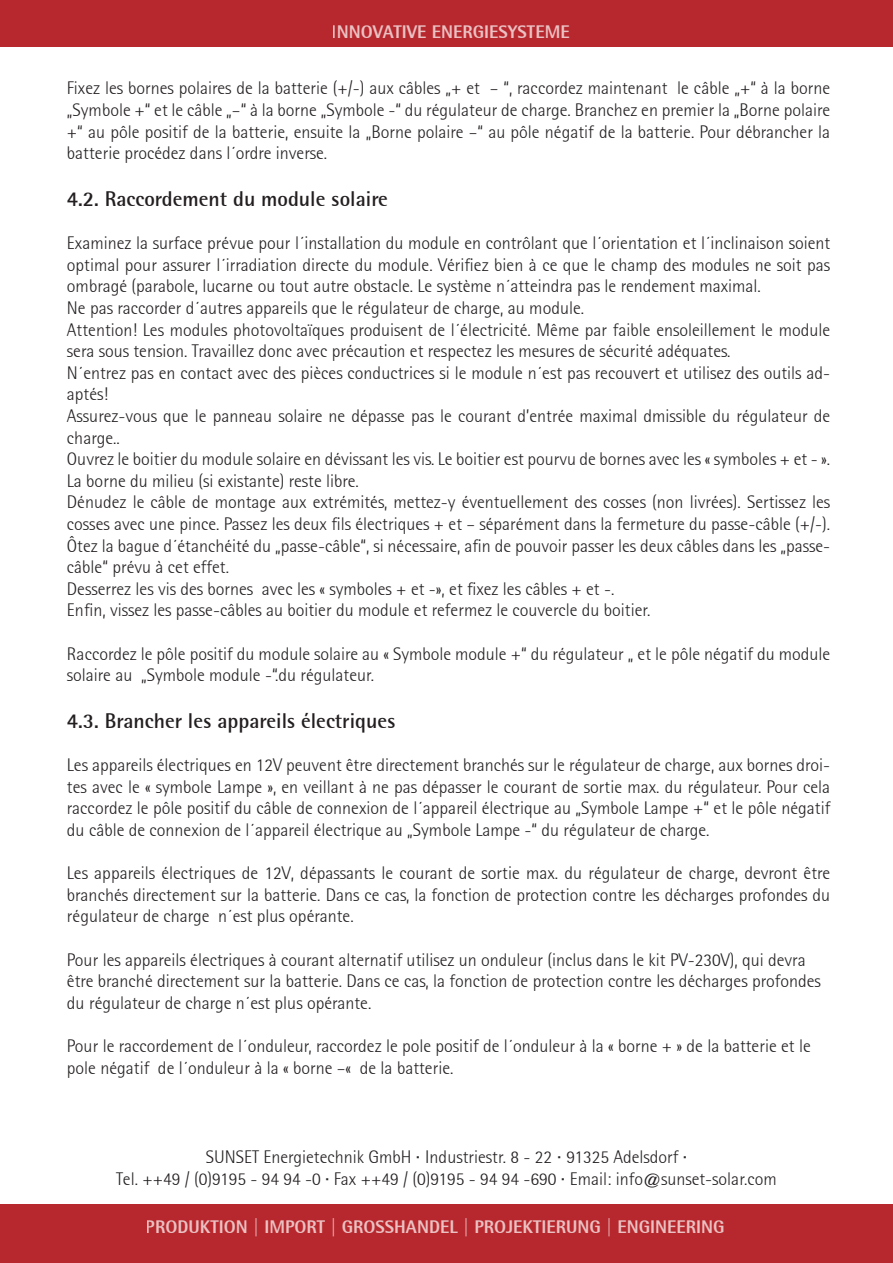
<style>
.page{position:relative;width:893px;height:1263px;background:#fff}
.page>*{position:absolute;margin:0;border:0;box-sizing:border-box;transform-origin:0 0}
.t1{font:700 21px "Rotis Semi Sans";color:#231f20}
.t2{font:300 18px/21.6px "Rotis Semisans";color:#231f20}
.t3{font:800 18px "Rotis Semi Sans";color:#fff}
.s1{font-family:"Rotis Semi Sans";font-weight:700}
</style>
<div class="page">
<div style="left:0;top:0;width:893px;height:47px;background:#b7282e"></div>
<div style="left:0;top:1205px;width:893px;height:58px;background:#b7282e"></div>
<p class="t3" style="left:332px;top:21px;width:239px">INNOVATIVE ENERGIESYSTEME</p>
<p class="t2" style="left:67px;top:77px;width:765px;text-align:justify">Fixez les bornes polaires de la batterie (+/-) aux câbles „+ et – “, raccordez maintenant le câble „+“ à la borne „Symbole +“ et le câble „–“ à la borne „Symbole -“ du régulateur de charge. Branchez en premier la „Borne polaire +“ au pôle positif de la batterie, ensuite la „Borne polaire –“ au pôle négatif de la batterie. Pour débrancher la batterie procédez dans l´ordre inverse.</p>
<p class="t1" style="left:67px;top:186px;width:323px">4.2. Raccordement du module solaire</p>
<p class="t2" style="left:67px;top:232px;width:765px;text-align:justify">Examinez la surface prévue pour l´installation du module en contrôlant que l´orientation et l´inclinaison soient optimal pour assurer l´irradiation directe du module. Vérifiez bien à ce que le champ des modules ne soit pas ombragé (parabole, lucarne ou tout autre obstacle. Le système n´atteindra pas le rendement maximal.</p>
<p class="t2" style="left:67px;top:297px;width:519px">Ne pas raccorder d´autres appareils que le régulateur de charge, au module.</p>
<p class="t2" style="left:67px;top:319px;width:765px">Attention! Les modules photovoltaïques produisent de l´électricité. Même par faible ensoleillement le module sera sous tension. Travaillez donc avec précaution et respectez les mesures de sécurité adéquates.</p>
<p class="t2" style="left:67px;top:362px;width:765px">N´entrez pas en contact avec des pièces conductrices si le module n´est pas recouvert et utilisez des outils ad&shy;aptés!</p>
<p class="t2" style="left:67px;top:405px;width:765px">Assurez-vous que le panneau solaire ne dépasse pas le courant d’entrée maximal dmissible du régulateur de charge..</p>
<p class="t2" style="left:67px;top:448px;width:765px">Ouvrez le boitier du module solaire en dévissant les vis. Le boitier est pourvu de bornes avec les « symboles + et - ».<br>La borne du milieu (si existante) reste libre.</p>
<p class="t2" style="left:67px;top:491px;width:765px;text-align:justify">Dénudez le câble de montage aux extrémités, mettez-y éventuellement des cosses (non livrées). Sertissez les cosses avec une pince. Passez les deux fils électriques + et – séparément dans la fermeture du passe-câble (+/-).<br>Ôtez la bague d´étanchéité du „passe-câble“, si nécessaire, afin de pouvoir passer les deux câbles dans les „passe&shy;câble“ prévu à cet effet.</p>
<p class="t2" style="left:67px;top:578px;width:549px">Desserrez les vis des bornes avec les « symboles + et -», et fixez les câbles + et -.</p>
<p class="t2" style="left:67px;top:599px;width:585px">Enfin, vissez les passe-câbles au boitier du module et refermez le couvercle du boitier.</p>
<p class="t2" style="left:67px;top:643px;width:765px">Raccordez le pôle positif du module solaire au « Symbole module +“ du régulateur „ et le pôle négatif du module solaire au „Symbole module -“.du régulateur.</p>
<p class="t1" style="left:67px;top:708px;width:330px">4.3. Brancher les appareils électriques</p>
<p class="t2" style="left:67px;top:754px;width:765px;text-align:justify">Les appareils électriques en 12V peuvent être directement branchés sur le régulateur de charge, aux bornes droi&shy;tes avec le « symbole Lampe », en veillant à ne pas dépasser le courant de sortie max. du régulateur. Pour cela raccordez le pôle positif du câble de connexion de l´appareil électrique au „Symbole Lampe +“ et le pôle négatif du câble de connexion de l´appareil électrique au „Symbole Lampe -“ du régulateur de charge.</p>
<p class="t2" style="left:67px;top:862px;width:765px;text-align:justify">Les appareils électriques de 12V, dépassants le courant de sortie max. du régulateur de charge, devront être branchés directement sur la batterie. Dans ce cas, la fonction de protection contre les décharges profondes du régulateur de charge n´est plus opérante.</p>
<p class="t2" style="left:67px;top:949px;width:755px">Pour les appareils électriques à courant alternatif utilisez un onduleur (inclus dans le kit PV-230V), qui devra être branché directement sur la batterie. Dans ce cas, la fonction de protection contre les décharges profondes du régulateur de charge n´est plus opérante.</p>
<p class="t2" style="left:67px;top:1035px;width:745px">Pour le raccordement de l´onduleur, raccordez le pole positif de l´onduleur à la « borne + » de la batterie et le pole négatif de l´onduleur à la « borne –« de la batterie.</p>
<p class="t2" style="left:206px;top:1146px;width:483px">SUNSET Energietechnik GmbH <span class="s1">·</span> Industriestr. 8 - 22 <span class="s1">·</span> 91325 Adelsdorf <span class="s1">·</span></p>
<p class="t2" style="left:116px;top:1168px;width:662px">Tel. ++49 / (0)9195 - 94 94 -0 <span class="s1">·</span> Fax ++49 / (0)9195 - 94 94 -690 <span class="s1">·</span> Email: info@sunset-solar.com</p>
<p class="t3" style="left:146px;top:1215px;width:580px">PRODUKTION | IMPORT | GROSSHANDEL | PROJEKTIERUNG | ENGINEERING</p>
</div>
